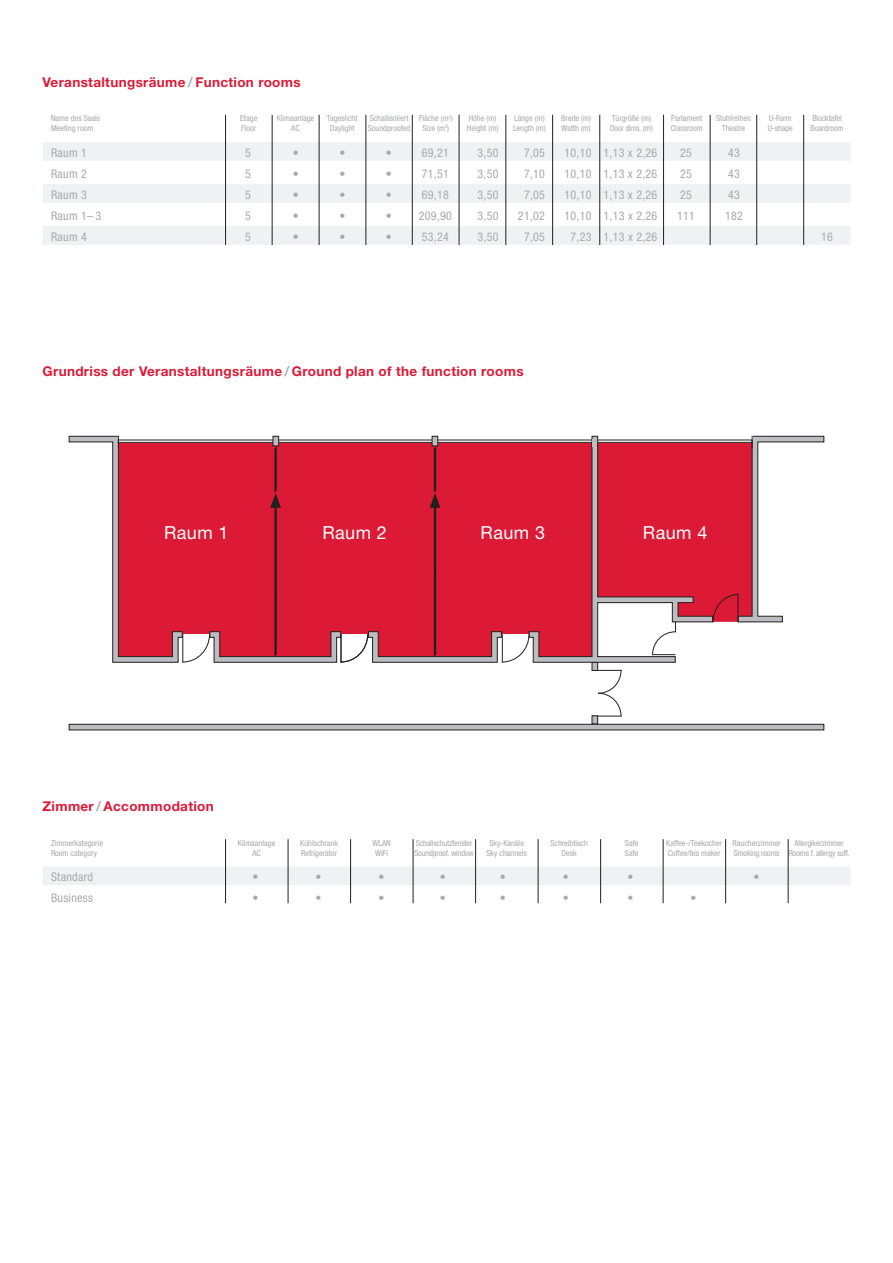
<style>
.page{position:relative;width:893px;height:1263px;background:#fff}
.page>*{position:absolute;margin:0;border:0;box-sizing:border-box;transform-origin:0 0}
.t1{font:18px "Helvetica Neue";letter-spacing:.025em;color:#fff}
.t2{font:700 13.5px "Helvetica Neue";letter-spacing:.025em;color:#dc1a36}
.t3{font:condensed 12px "Helvetica Neue";letter-spacing:.025em;color:#a8a9ad}
.t4{font:condensed 8.25px/9.9px "Helvetica Neue";color:#a8a9ad}
.t5{font:condensed 8.25px/9.9px "Helvetica Neue";letter-spacing:-.02em;color:#a8a9ad}
.s1{color:#a8a9ad}
</style>
<div class="page">
<div style="left:43px;top:142px;width:807px;height:19px;background:#f0f1f2"></div>
<div style="left:43px;top:184px;width:807px;height:19px;background:#f0f1f2"></div>
<div style="left:43px;top:226px;width:807px;height:19px;background:#f0f1f2"></div>
<hr style="left:225px;top:115px;width:1px;height:130px;background:#231f20">
<hr style="left:272px;top:115px;width:1px;height:130px;background:#231f20">
<hr style="left:319px;top:115px;width:1px;height:130px;background:#231f20">
<hr style="left:366px;top:115px;width:1px;height:130px;background:#231f20">
<hr style="left:412px;top:115px;width:1px;height:130px;background:#231f20">
<hr style="left:459px;top:115px;width:1px;height:130px;background:#231f20">
<hr style="left:506px;top:115px;width:1px;height:130px;background:#231f20">
<hr style="left:552px;top:115px;width:1px;height:130px;background:#231f20">
<hr style="left:599px;top:115px;width:1px;height:130px;background:#231f20">
<hr style="left:663px;top:115px;width:1px;height:130px;background:#231f20">
<hr style="left:710px;top:115px;width:1px;height:130px;background:#231f20">
<hr style="left:756px;top:115px;width:1px;height:130px;background:#231f20">
<hr style="left:803px;top:115px;width:1px;height:130px;background:#231f20">
<div style="left:43px;top:866px;width:807px;height:19px;background:#f0f1f2"></div>
<hr style="left:225px;top:839px;width:1px;height:64px;background:#231f20">
<hr style="left:288px;top:839px;width:1px;height:64px;background:#231f20">
<hr style="left:350px;top:839px;width:1px;height:64px;background:#231f20">
<hr style="left:413px;top:839px;width:1px;height:64px;background:#231f20">
<hr style="left:475px;top:839px;width:1px;height:64px;background:#231f20">
<hr style="left:538px;top:839px;width:1px;height:64px;background:#231f20">
<hr style="left:663px;top:839px;width:1px;height:64px;background:#231f20">
<hr style="left:600px;top:839px;width:1px;height:64px;background:#231f20">
<hr style="left:725px;top:839px;width:1px;height:64px;background:#231f20">
<hr style="left:788px;top:839px;width:1px;height:64px;background:#231f20">
<div style="left:592px;top:716px;width:6px;height:8px;background:#bcbdc0"></div>
<div style="left:592px;top:715px;width:6px;height:9px;border:1px solid #231f20"></div>
<div style="left:592px;top:662px;width:6px;height:8px;background:#bcbdc0"></div>
<div style="left:592px;top:662px;width:6px;height:9px;border:1px solid #231f20"></div>
<svg style="left:68px;top:435px;width:757px;height:228px"></svg>
<svg style="left:597px;top:669px;width:25px;height:48px"></svg>
<div style="left:69px;top:724px;width:755px;height:6px;background:#bcbdc0"></div>
<div style="left:69px;top:724px;width:755px;height:6px;border:1px solid #231f20"></div>
<div style="left:118px;top:435px;width:634px;height:6px;background:#fff"></div>
<div style="left:118px;top:439px;width:634px;height:4px;border:1px solid #231f20"></div>
<div style="left:432px;top:436px;width:6px;height:10px;background:#bcbdc0"></div>
<div style="left:432px;top:436px;width:6px;height:10px;border:1px solid #231f20"></div>
<div style="left:273px;top:436px;width:6px;height:10px;background:#bcbdc0"></div>
<div style="left:272px;top:436px;width:7px;height:10px;border:1px solid #231f20"></div>
<svg style="left:118px;top:436px;width:1px;height:12px"></svg>
<div style="left:592px;top:436px;width:6px;height:10px;background:#bcbdc0"></div>
<div style="left:592px;top:436px;width:6px;height:10px;border:1px solid #231f20"></div>
<div style="left:592px;top:439px;width:5px;height:8px;background:#bcbdc0"></div>
<svg style="left:595px;top:436px;width:161px;height:220px"></svg>
<svg style="left:181px;top:446px;width:349px;height:217px;background:#d7253f"></svg>
<h2 class="t2" style="left:43px;top:74px;width:260px">Veranstaltungsräume <span class="s1">/</span> Function rooms</h2>
<p class="t4" style="left:240px;top:113px;width:19px">Etage<br>Floor</p>
<p class="t4" style="left:277px;top:113px;width:39px;text-align:center">Klimaanlage<br>AC</p>
<p class="t4" style="left:327px;top:113px;width:32px;text-align:center">Tageslicht<br>Daylight</p>
<p class="t4" style="left:368px;top:113px;width:44px">Schallisoliert<br>Soundproofed</p>
<p class="t4" style="left:419px;top:113px;width:36px;text-align:center">Fläche (m<sup>2</sup>)<br>Size (m<sup>2</sup>)</p>
<p class="t4" style="left:467px;top:113px;width:33px">Höhe (m)<br>Height (m)</p>
<p class="t4" style="left:513px;top:113px;width:34px">Länge (m)<br>Length (m)</p>
<p class="t4" style="left:561px;top:113px;width:31px">Breite (m)<br>Width (m)</p>
<p class="t4" style="left:671px;top:113px;width:34px">Parlament<br>Classroom</p>
<p class="t4" style="left:716px;top:113px;width:36px;text-align:center">Stuhlreihen<br>Theatre</p>
<p class="t4" style="left:768px;top:113px;width:27px">U-Form<br>U-shape</p>
<p class="t4" style="left:811px;top:113px;width:34px">Blocktafel<br>Boardroom</p>
<p class="t4" style="left:51px;top:113px;width:51px">Name des Saals<br>Meeting room</p>
<p class="t4" style="left:610px;top:113px;width:44px">Türgröße (m)<br>Door dims. (m)</p>
<h3 class="t3" style="left:51px;top:145px;width:37px">Raum 1</h3>
<h3 class="t3" style="left:245px;top:145px;width:7px">5</h3>
<h3 class="t3" style="left:293px;top:145px;width:7px">•</h3>
<h3 class="t3" style="left:339px;top:145px;width:7px">•</h3>
<h3 class="t3" style="left:386px;top:145px;width:7px">•</h3>
<h3 class="t3" style="left:422px;top:145px;width:29px">69,21</h3>
<h3 class="t3" style="left:477px;top:145px;width:23px">3,50</h3>
<h3 class="t3" style="left:524px;top:145px;width:23px">7,05</h3>
<h3 class="t3" style="left:564px;top:145px;width:94px">10,10 1,13 x 2,26</h3>
<h3 class="t3" style="left:680px;top:145px;width:13px">25</h3>
<h3 class="t3" style="left:728px;top:145px;width:13px">43</h3>
<h3 class="t3" style="left:51px;top:166px;width:37px">Raum 2</h3>
<h3 class="t3" style="left:245px;top:166px;width:7px">5</h3>
<h3 class="t3" style="left:293px;top:166px;width:7px">•</h3>
<h3 class="t3" style="left:339px;top:166px;width:7px">•</h3>
<h3 class="t3" style="left:386px;top:166px;width:7px">•</h3>
<h3 class="t3" style="left:422px;top:166px;width:29px">71,51</h3>
<h3 class="t3" style="left:477px;top:166px;width:23px">3,50</h3>
<h3 class="t3" style="left:524px;top:166px;width:23px">7,10</h3>
<h3 class="t3" style="left:564px;top:166px;width:94px">10,10 1,13 x 2,26</h3>
<h3 class="t3" style="left:680px;top:166px;width:13px">25</h3>
<h3 class="t3" style="left:728px;top:166px;width:13px">43</h3>
<h3 class="t3" style="left:51px;top:187px;width:37px">Raum 3</h3>
<h3 class="t3" style="left:245px;top:187px;width:7px">5</h3>
<h3 class="t3" style="left:293px;top:187px;width:7px">•</h3>
<h3 class="t3" style="left:339px;top:187px;width:7px">•</h3>
<h3 class="t3" style="left:386px;top:187px;width:7px">•</h3>
<h3 class="t3" style="left:422px;top:187px;width:29px">69,18</h3>
<h3 class="t3" style="left:477px;top:187px;width:23px">3,50</h3>
<h3 class="t3" style="left:524px;top:187px;width:23px">7,05</h3>
<h3 class="t3" style="left:564px;top:187px;width:94px">10,10 1,13 x 2,26</h3>
<h3 class="t3" style="left:680px;top:187px;width:13px">25</h3>
<h3 class="t3" style="left:728px;top:187px;width:13px">43</h3>
<h3 class="t3" style="left:51px;top:208px;width:52px">Raum 1– 3</h3>
<h3 class="t3" style="left:245px;top:208px;width:7px">5</h3>
<h3 class="t3" style="left:293px;top:208px;width:7px">•</h3>
<h3 class="t3" style="left:339px;top:208px;width:7px">•</h3>
<h3 class="t3" style="left:386px;top:208px;width:68px">• 209,90</h3>
<h3 class="t3" style="left:477px;top:208px;width:23px">3,50</h3>
<h3 class="t3" style="left:518px;top:208px;width:29px">21,02</h3>
<h3 class="t3" style="left:564px;top:208px;width:94px">10,10 1,13 x 2,26</h3>
<h3 class="t3" style="left:677px;top:208px;width:19px">111</h3>
<h3 class="t3" style="left:725px;top:208px;width:19px">182</h3>
<h3 class="t3" style="left:51px;top:229px;width:37px">Raum 4</h3>
<h3 class="t3" style="left:245px;top:229px;width:7px">5</h3>
<h3 class="t3" style="left:293px;top:229px;width:7px">•</h3>
<h3 class="t3" style="left:339px;top:229px;width:7px">•</h3>
<h3 class="t3" style="left:386px;top:229px;width:7px">•</h3>
<h3 class="t3" style="left:422px;top:229px;width:29px">53,24</h3>
<h3 class="t3" style="left:477px;top:229px;width:23px">3,50</h3>
<h3 class="t3" style="left:524px;top:229px;width:23px">7,05</h3>
<h3 class="t3" style="left:570px;top:229px;width:88px">7,23 1,13 x 2,26</h3>
<h3 class="t3" style="left:821px;top:229px;width:13px">16</h3>
<h2 class="t2" style="left:43px;top:363px;width:483px">Grundriss der Veranstaltungsräume <span class="s1">/</span> Ground plan of the function rooms</h2>
<h1 class="t1" style="left:164px;top:522px;width:66px">Raum 1</h1>
<h1 class="t1" style="left:322px;top:522px;width:66px">Raum 2</h1>
<h1 class="t1" style="left:481px;top:522px;width:66px">Raum 3</h1>
<h1 class="t1" style="left:643px;top:522px;width:66px">Raum 4</h1>
<h2 class="t2" style="left:43px;top:798px;width:173px">Zimmer<span class="s1">/</span> Accommodation</h2>
<p class="t4" style="left:238px;top:838px;width:39px;text-align:center">Klimaanlage<br>AC</p>
<p class="t4" style="left:300px;top:838px;width:39px">Kühlschrank<br>Refrigerator</p>
<p class="t4" style="left:372px;top:838px;width:20px;text-align:center">WLAN<br>WiFi</p>
<p class="t5" style="left:414px;top:838px;width:61px">Schallschutzfenster<br>Soundproof. window</p>
<p class="t4" style="left:486px;top:838px;width:42px;text-align:center">Sky-Kanäle<br>Sky channels</p>
<p class="t4" style="left:550px;top:838px;width:39px;text-align:center">Schreibtisch<br>Desk</p>
<p class="t4" style="left:625px;top:838px;width:15px">Safe<br>Safe</p>
<p class="t4" style="left:666px;top:838px;width:57px">Kaffee-/Teekocher<br>Coffee/tea maker</p>
<p class="t5" style="left:789px;top:838px;width:63px;text-align:center">Allergikerzimmer<br>Rooms f. allergy suff.</p>
<p class="t4" style="left:51px;top:838px;width:53px">Zimmerkategorie<br>Room category</p>
<p class="t4" style="left:733px;top:838px;width:50px">Raucherzimmer<br>Smoking rooms</p>
<h3 class="t3" style="left:51px;top:870px;width:44px">Standard</h3>
<h3 class="t3" style="left:252px;top:870px;width:7px">•</h3>
<h3 class="t3" style="left:315px;top:870px;width:7px">•</h3>
<h3 class="t3" style="left:378px;top:870px;width:7px">•</h3>
<h3 class="t3" style="left:440px;top:870px;width:7px">•</h3>
<h3 class="t3" style="left:500px;top:870px;width:7px">•</h3>
<h3 class="t3" style="left:563px;top:870px;width:7px">•</h3>
<h3 class="t3" style="left:627px;top:870px;width:7px">•</h3>
<h3 class="t3" style="left:753px;top:870px;width:7px">•</h3>
<h3 class="t3" style="left:51px;top:891px;width:43px">Business</h3>
<h3 class="t3" style="left:252px;top:891px;width:7px">•</h3>
<h3 class="t3" style="left:315px;top:891px;width:7px">•</h3>
<h3 class="t3" style="left:378px;top:891px;width:7px">•</h3>
<h3 class="t3" style="left:440px;top:891px;width:7px">•</h3>
<h3 class="t3" style="left:500px;top:891px;width:7px">•</h3>
<h3 class="t3" style="left:563px;top:891px;width:7px">•</h3>
<h3 class="t3" style="left:627px;top:891px;width:7px">•</h3>
<h3 class="t3" style="left:690px;top:891px;width:7px">•</h3>
</div>
